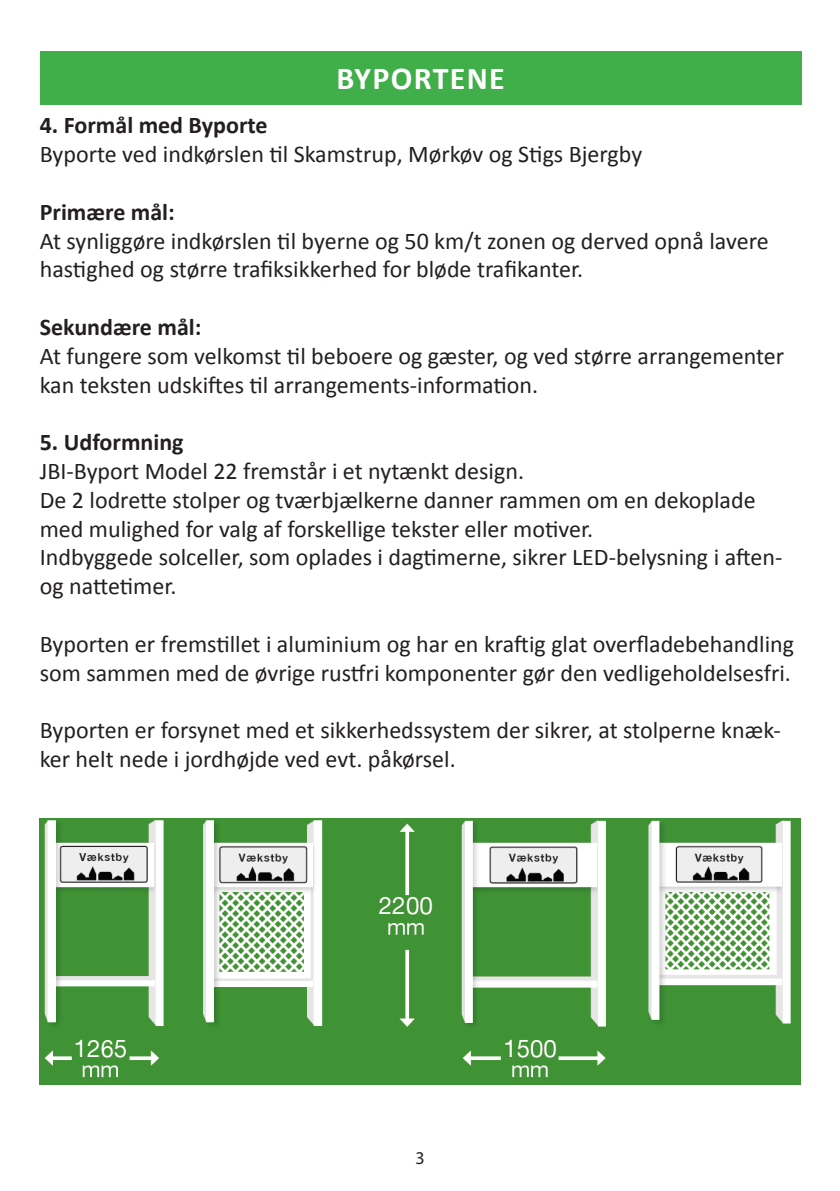
<style>
.page{position:relative;width:840px;height:1191px;background:#fff}
.page>*{position:absolute;margin:0;border:0;box-sizing:border-box;transform-origin:0 0}
.t1{font:700 32px "Calibri";letter-spacing:.04em;color:#fff}
.t2{font:24px/28.8px "Calibri";color:#231f20}
.t3{font:700 24px "Calibri";color:#231f20}
.t4{font:18px "Myriad Pro";color:#231f20}
</style>
<div class="page">
<img style="left:40px;top:818px;width:759px;height:266px">
<div style="left:40px;top:51px;width:761px;height:54px;background:#40ae49"></div>
<p class="t1" style="left:336px;top:59px;width:169px">BYPORTENE</p>
<p class="t3" style="left:40px;top:110px;width:229px">4. Formål med Byporte</p>
<p class="t2" style="left:40px;top:139px;width:603px">Byporte ved indkørslen til Skamstrup, Mørkøv og Stigs Bjergby</p>
<p class="t3" style="left:40px;top:197px;width:136px">Primære mål:</p>
<p class="t2" style="left:40px;top:225px;width:730px">At synliggøre indkørslen til byerne og 50 km/t zonen og derved opnå lavere hastighed og større trafiksikkerhed for bløde trafikanter.</p>
<p class="t3" style="left:40px;top:312px;width:163px">Sekundære mål:</p>
<p class="t2" style="left:40px;top:340px;width:745px">At fungere som velkomst til beboere og gæster, og ved større arrangementer kan teksten udskiftes til arrangements-information.</p>
<p class="t3" style="left:40px;top:427px;width:145px">5. Udformning</p>
<p class="t2" style="left:40px;top:455px;width:485px">JBI-Byport Model 22 fremstår i et nytænkt design.</p>
<p class="t2" style="left:40px;top:484px;width:717px">De 2 lodrette stolper og tværbjælkerne danner rammen om en dekoplade med mulighed for valg af forskellige tekster eller motiver.</p>
<p class="t2" style="left:40px;top:542px;width:743px">Indbyggede solceller, som oplades i dagtimerne, sikrer LED-belysning i aften&shy;og nattetimer.</p>
<p class="t2" style="left:40px;top:628px;width:755px">Byporten er fremstillet i aluminium og har en kraftig glat overfladebehandling som sammen med de øvrige rustfri komponenter gør den vedligeholdelsesfri.</p>
<p class="t2" style="left:40px;top:715px;width:742px">Byporten er forsynet med et sikkerhedssystem der sikrer, at stolperne knæk&shy;ker helt nede i jordhøjde ved evt. påkørsel.</p>
<p class="t4" style="left:415px;top:1147px;width:11px">3</p>
</div>
